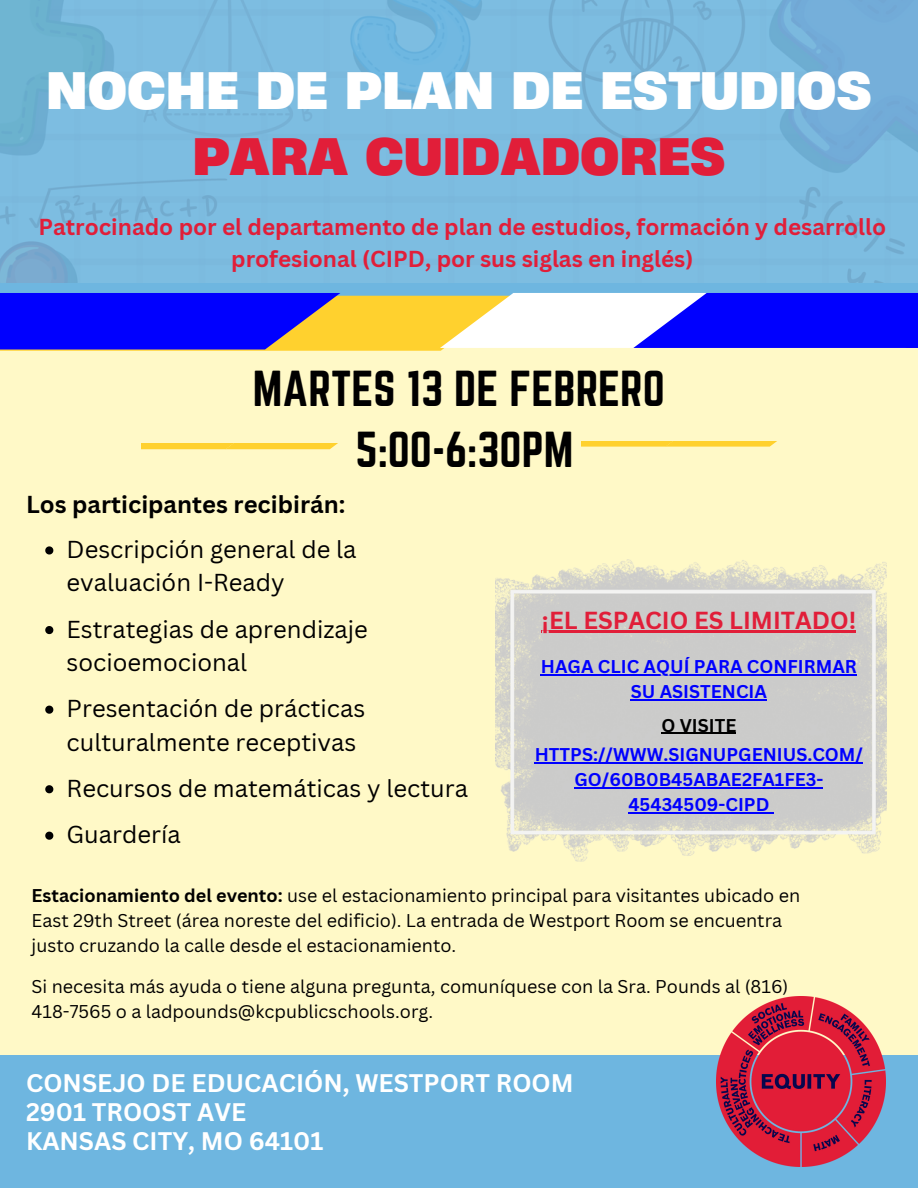
<style>
.page{position:relative;width:918px;height:1188px;background:#6eb6e0}
.page>*{position:absolute;margin:0;border:0;box-sizing:border-box;transform-origin:0 0}
.t1{font:700 49.5px/66.3px "Heading Now 76";color:#fff;text-align:center}
.t2{font:44.25px/60.8px "Norwester";color:#000;text-align:center}
.t3{font:700 24.75px/29.2px "Canva Sans";color:#fff}
.t4{font:700 24px "Canva Sans";color:#e11e39}
.t5{font:23.85px/33.2px "Canva Sans";color:#000}
.t6{font:700 23.85px "Canva Sans";color:#000}
.t7{font:700 22.5px/31.2px "Canva Sans";color:#e11e39;text-align:center}
.t8{font:18px/25px "Canva Sans";color:#000}
.t9{font:700 18px/25.2px "Canva Sans";color:#00f;text-align:center}
.t10{font:700 18px "Canva Sans";color:#000}
.s1{color:#e11e39}
.s2{font-weight:700}
</style>
<div class="page">
<div style="left:0;top:345px;width:918px;height:709px;background:#fff9c7"></div>
<svg style="left:0;top:293px;width:918px;height:58px;background:#6a62d6"></svg>
<img style="left:0;top:0;width:918px;height:282px">
<img style="left:495px;top:559px;width:392px;height:303px">
<img style="left:716px;top:996px;width:170px;height:170px">
<hr style="left:542px;top:631px;width:314px;height:2px;background:#e11e39">
<hr style="left:541px;top:674px;width:316px;height:2px;background:#00f">
<hr style="left:631px;top:699px;width:136px;height:2px;background:#00f">
<hr style="left:661px;top:733px;width:75px;height:1px;background:#000">
<hr style="left:535px;top:762px;width:328px;height:2px;background:#00f">
<hr style="left:574px;top:787px;width:249px;height:2px;background:#00f">
<hr style="left:628px;top:812px;width:141px;height:2px;background:#00f">
<svg style="left:45px;top:546px;width:8px;height:9px"></svg>
<svg style="left:45px;top:626px;width:8px;height:8px"></svg>
<svg style="left:45px;top:706px;width:8px;height:8px"></svg>
<svg style="left:45px;top:785px;width:8px;height:8px"></svg>
<svg style="left:45px;top:832px;width:8px;height:8px"></svg>
<svg style="left:581px;top:441px;width:196px;height:6px"></svg>
<svg style="left:141px;top:444px;width:196px;height:5px"></svg>
<h4 class="t1" style="left:46px;top:56px;width:827px">NOCHE DE PLAN DE ESTUDIOS<br><span class="s1">PARA CUIDADORES</span></h4>
<p class="t7" style="left:38px;top:211px;width:849px">Patrocinado por el departamento de plan de estudios, formación y desarrollo profesional (CIPD, por sus siglas en inglés)</p>
<p class="t2" style="left:253px;top:358px;width:413px">MARTES 13 DE FEBRERO<br>5:00-6:30PM</p>
<h5 class="t6" style="left:26px;top:488px;width:321px">Los participantes recibirán:</h5>
<h5 class="t5" style="left:67px;top:532px;width:291px">Descripción general de la evaluación I-Ready</h5>
<h5 class="t5" style="left:67px;top:612px;width:303px">Estrategias de aprendizaje socioemocional</h5>
<h5 class="t5" style="left:67px;top:692px;width:300px">Presentación de prácticas culturalmente receptivas</h5>
<h5 class="t5" style="left:67px;top:771px;width:403px">Recursos de matemáticas y lectura</h5>
<p class="t5" style="left:67px;top:818px;width:116px">Guardería</p>
<h2 class="t4" style="left:542px;top:604px;width:316px">¡EL ESPACIO ES LIMITADO!</h2>
<p class="t9" style="left:541px;top:653px;width:318px">HAGA CLIC AQUÍ PARA CONFIRMAR<br>SU ASISTENCIA</p>
<p class="t10" style="left:661px;top:712px;width:76px">O VISITE</p>
<h4 class="t9" style="left:535px;top:741px;width:330px">HTTPS://WWW.SIGNUPGENIUS.COM/<br>GO/60B0B45ABAE2FA1FE3-<br>45434509-CIPD</h4>
<h3 class="t8" style="left:32px;top:882px;width:770px"><span class="s2">Estacionamiento del evento:</span> use el estacionamiento principal para visitantes ubicado en<br>East 29th Street (área noreste del edificio). La entrada de Westport Room se encuentra justo cruzando la calle desde el estacionamiento.</h3>
<h6 class="t8" style="left:32px;top:973px;width:758px">Si necesita más ayuda o tiene alguna pregunta, comuníquese con la Sra. Pounds al (816)<br>418-7565 o a ladpounds@kcpublicschools.org.</h6>
<p class="t3" style="left:26px;top:1068px;width:549px">CONSEJO DE EDUCACIÓN, WESTPORT ROOM</p>
<p class="t3" style="left:26px;top:1097px;width:299px">2901 TROOST AVE<br>KANSAS CITY, MO 64101</p>
</div>
